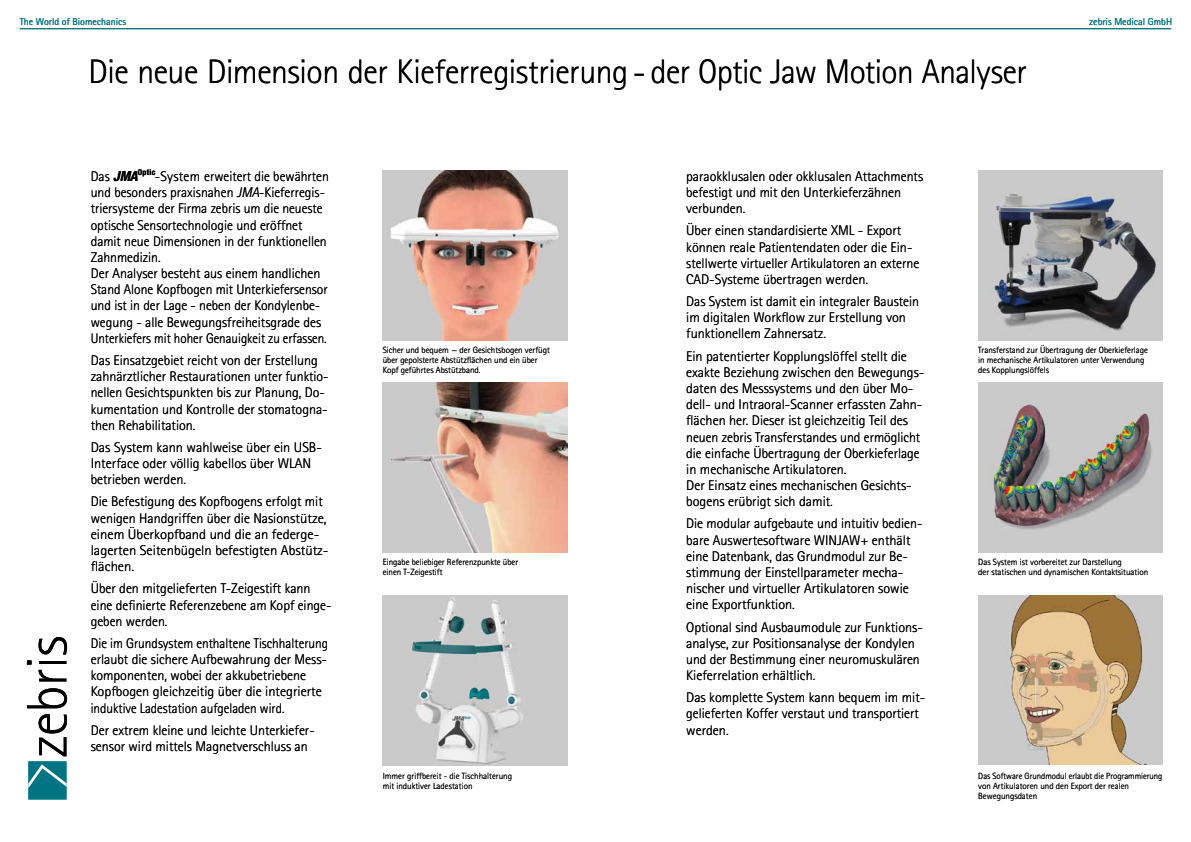
<style>
.page{position:relative;width:1191px;height:842px;background:#fff}
.page>*{position:absolute;margin:0;border:0;box-sizing:border-box;transform-origin:0 0}
.t1{font:300 34px "Rotis Sans Serif";letter-spacing:-.015em;color:#000}
.t2{font:300 14px/16.2px "Rotis Sans Serif";color:#000}
.t3{font:300 14px/16.2px "Rotis Sans Serif";color:#000;scale:.95 1}
.t4{font:10px "Rotis Sans Serif";color:#007482}
.t5{font:300 9px/10px "Rotis Sans Serif";color:#000}
.s1{font-family:"Helvetica Neue";font-weight:700;font-style:italic;font-stretch:condensed}
.s2{font-style:italic}
</style>
<div class="page">
<img style="left:383px;top:170px;width:184px;height:170px">
<img style="left:383px;top:383px;width:184px;height:170px">
<img style="left:978px;top:383px;width:184px;height:170px">
<img style="left:978px;top:595px;width:184px;height:169px">
<img style="left:978px;top:170px;width:184px;height:170px">
<img style="left:383px;top:595px;width:184px;height:170px">
<svg style="left:27px;top:637px;width:40px;height:162px"></svg>
<hr style="left:20px;top:28px;width:1151px;height:1px;background:#007482">
<p class="t4" style="left:20px;top:15px;width:108px">The World of Biomechanics</p>
<p class="t4" style="left:1089px;top:15px;width:84px">zebris Medical GmbH</p>
<h1 class="t1" style="left:89px;top:52px;width:939px">Die neue Dimension der Kieferregistrierung - der Optic Jaw Motion Analyser</h1>
<p class="t2" style="left:91px;top:168px;width:240px">Das <span class="s1">JMA</span><sup>Optic</sup>-System erweitert die bewährten und besonders praxisnahen <span class="s2">JMA</span>-Kieferregis&shy;triersysteme der Firma zebris um die neueste optische Sensortechnologie und eröffnet damit neue Dimensionen in der funktionellen Zahnmedizin.<br>Der Analyser besteht aus einem handlichen Stand Alone Kopfbogen mit Unterkiefersensor und ist in der Lage - neben der Kondylenbe&shy;wegung - alle Bewegungsfreiheitsgrade des Unterkiefers mit hoher Genauigkeit zu erfassen.</p>
<p class="t2" style="left:91px;top:352px;width:239px">Das Einsatzgebiet reicht von der Erstellung zahnärztlicher Restaurationen unter funktio&shy;nellen Gesichtspunkten bis zur Planung, Do&shy;kumentation und Kontrolle der stomatogna&shy;then Rehabilitation.</p>
<p class="t2" style="left:91px;top:439px;width:233px">Das System kann wahlweise über ein USB-<br>Interface oder völlig kabellos über WLAN betrieben werden.</p>
<p class="t2" style="left:91px;top:494px;width:239px">Die Befestigung des Kopfbogens erfolgt mit wenigen Handgriffen über die Nasionstütze, einem Überkopfband und die an federge&shy;lagerten Seitenbügeln befestigten Abstütz&shy;flächen.</p>
<p class="t2" style="left:91px;top:580px;width:242px">Über den mitgelieferten T-Zeigestift kann eine definierte Referenzebene am Kopf einge&shy;geben werden.</p>
<p class="t3" style="left:91px;top:635px;width:251px">Die im Grundsystem enthaltene Tischhalterung erlaubt die sichere Aufbewahrung der Mess&shy;komponenten, wobei der akkubetriebene Kopfbogen gleichzeitig über die integrierte induktive Ladestation aufgeladen wird.</p>
<p class="t2" style="left:91px;top:722px;width:226px">Der extrem kleine und leichte Unterkiefer&shy;sensor wird mittels Magnetverschluss an</p>
<p class="t5" style="left:383px;top:345px;width:169px">Sicher und bequem — der Gesichtsbogen verfügt über gepolsterte Abstützflächen und ein über<br>Kopf geführtes Abstützband.</p>
<p class="t5" style="left:383px;top:557px;width:137px">Eingabe beliebiger Referenzpunkte über einen T-Zeigestift</p>
<p class="t5" style="left:383px;top:771px;width:131px">Immer griffbereit - die Tischhalterung mit induktiver Ladestation</p>
<p class="t2" style="left:686px;top:168px;width:238px">paraokklusalen oder okklusalen Attachments befestigt und mit den Unterkieferzähnen verbunden.</p>
<p class="t2" style="left:686px;top:222px;width:235px">Über einen standardisierte XML - Export können reale Patientendaten oder die Ein&shy;stellwerte virtueller Artikulatoren an externe CAD-Systeme übertragen werden.</p>
<p class="t2" style="left:686px;top:293px;width:234px">Das System ist damit ein integraler Baustein im digitalen Workflow zur Erstellung von funktionellem Zahnersatz.</p>
<p class="t2" style="left:686px;top:348px;width:239px">Ein patentierter Kopplungslöffel stellt die exakte Beziehung zwischen den Bewegungs&shy;daten des Messsystems und den über Mo&shy;dell- und Intraoral-Scanner erfassten Zahn&shy;flächen her. Dieser ist gleichzeitig Teil des neuen zebris Transferstandes und ermöglicht die einfache Übertragung der Oberkieferlage in mechanische Artikulatoren.<br>Der Einsatz eines mechanischen Gesichts&shy;bogens erübrigt sich damit.</p>
<p class="t2" style="left:686px;top:516px;width:238px">Die modular aufgebaute und intuitiv bedien&shy;bare Auswertesoftware WINJAW+ enthält eine Datenbank, das Grundmodul zur Be&shy;stimmung der Einstellparameter mecha&shy;nischer und virtueller Artikulatoren sowie eine Exportfunktion.</p>
<p class="t2" style="left:686px;top:619px;width:238px">Optional sind Ausbaumodule zur Funktions&shy;analyse, zur Positionsanalyse der Kondylen und der Bestimmung einer neuromuskulären Kieferrelation erhältlich.</p>
<p class="t2" style="left:686px;top:689px;width:241px">Das komplette System kann bequem im mit&shy;gelieferten Koffer verstaut und transportiert werden.</p>
<p class="t5" style="left:978px;top:345px;width:171px">Transferstand zur Übertragung der Oberkieferlage in mechanische Artikulatoren unter Verwendung des Kopplungslöffels</p>
<p class="t5" style="left:978px;top:557px;width:171px">Das System ist vorbereitet zur Darstellung<br>der statischen und dynamischen Kontaktsituation</p>
<p class="t5" style="left:978px;top:771px;width:186px">Das Software Grundmodul erlaubt die Programmierung von Artikulatoren und den Export der realen<br>Bewegungsdaten</p>
</div>
